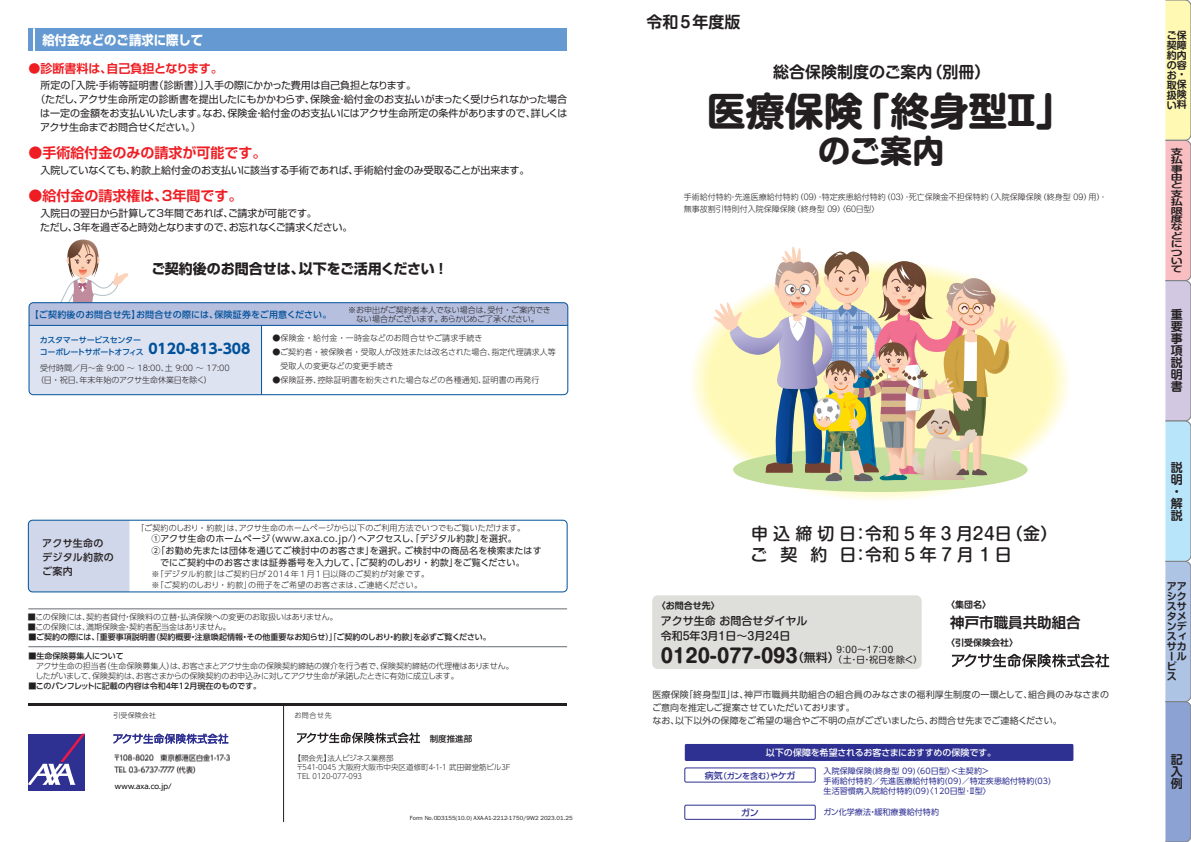
<style>
.page{position:relative;width:1191px;height:842px;background:#fff}
.page>*{position:absolute;margin:0;border:0;box-sizing:border-box;transform-origin:0 0}
.t1{font:700 39px "Shin M Go Pro";color:#231f20}
.t2{font:700 32px "Shin M Go Pro";color:#231f20}
.t3{font:700 19px "Shin M Go Pro";color:#231f20}
.t4{font:500 17px/21.4px "Shin M Go Pro";letter-spacing:.15em;color:#231f20}
.t5{font:500 17px "Shin M Go Pro";letter-spacing:.275em;color:#231f20}
.t6{font:700 16px "Shin M Go Pro De";color:#231f20}
.t7{font:700 14.5px "Shin Go Pro De";color:#231f20}
.t8{font:700 14px "Shin Go Pro De";color:#ee1d23}
.t9{font:700 14px "Shin Go Pro";color:#231f20}
.t10{font:700 13px "Shin Go Pro";color:#fff;scale:.95 1}
.t11{font:700 12px "Shin Go Pro De";letter-spacing:-.005em;color:#ee1d23}
.t12{font:700 12px/12px "Shin M Go Pro De";color:#231f20;text-align:justify}
.t13{font:500 11px/15px "Shin M Go Pro";color:#231f20}
.t14{font:10px/14px "Shin Go Pro";letter-spacing:-.01em;color:#231f20}
.t15{font:700 10px/10px "Shin M Go Pro De";color:#231f20}
.t16{font:10px "Shin Go Pro";letter-spacing:-.03em;color:#231f20}
.t17{font:500 10px/14px "UD Shin Go Pro";letter-spacing:.025em;color:#231f20}
.t18{font:9px "UD Shin Go Pro";letter-spacing:.02em;color:#231f20}
.t19{font:9px/13px "UD Shin Go Pro";letter-spacing:.01em;color:#3e3e3f}
.t20{font:500 9px "UD Shin Go Pro";letter-spacing:.025em;color:#01519b}
.t21{font:500 9px "UD Shin Go Pro";letter-spacing:-.02em;color:#fff}
.t22{font:9px/10px "Shin M Go Pro";letter-spacing:.005em;color:#231f20}
.t23{font:700 9px "Shin M Go Pro De";color:#231f20}
.t24{font:500 9px "Shin Go Pro";color:#2e3092}
.t25{font:500 8.5px "Shin Go Pro";color:#231f20}
.t26{font:700 8.4px/8.4px "Shin M Go Pro De";color:#231f20;text-align:justify;scale:1.43 1}
.t27{font:300 8px/10px "UD Shin Go Pro";color:#231f20}
.t28{font:500 8px "UD Shin Go Pro";color:#231f20}
.t29{font:8px/10px "UD Shin Go Pro";letter-spacing:.01em;color:#2e3092}
.t30{font:300 8px/12px "Shin M Go Pro";color:#231f20}
.t31{font:300 8px/11px "UD Shin Go Pro";letter-spacing:.04em;color:#231f20}
.t32{font:300 8px "UD Shin Go Pro";letter-spacing:.02em;color:#231f20}
.t33{font:500 8px/12px "UD Shin Go Pro";letter-spacing:-.04em;color:#01519b}
.t34{font:500 8px "Shin Go Pro";letter-spacing:-.03em;color:#2e3092}
.t35{font:300 7.5px/9px "UD Shin Go Pro";color:#231f20}
.t36{font:300 7px "UD Shin Go Pro";letter-spacing:.005em;color:#231f20}
.t37{font:300 7px "UD Shin Go Pro";letter-spacing:-.04em;color:#231f20}
.t38{font:6px "ITC Franklin Gothic Std";color:#231f20}
.s1{font-weight:700;font-size:14px}
.s2{font-weight:500;font-size:12px}
.s3{font-size:9px}
</style>
<div class="page">
<hr style="left:28px;top:703px;width:539px;height:2px;background:#231f20">
<hr style="left:283px;top:705px;width:1px;height:117px;background:#231f20">
<svg style="left:297px;top:733px;width:123px;height:10px"></svg>
<div style="left:709px;top:274px;width:341px;height:213px;background:#fff9b8;border-radius:50%"></div>
<div style="left:733px;top:447px;width:294px;height:45px;background:#c4df9b;border-radius:50%"></div>
<svg style="left:712px;top:247px;width:305px;height:236px"></svg>
<hr style="left:28px;top:608px;width:539px;height:1px;background:#666b70">
<hr style="left:28px;top:646px;width:539px;height:1px;background:#666b70">
<svg style="left:952px;top:654px;width:157px;height:13px"></svg>
<div style="left:652px;top:595px;width:269px;height:74px;background:#dededa;border-radius:5px"></div>
<div style="left:685px;top:744px;width:388px;height:17px;background:#2e3092"></div>
<div style="left:684px;top:768px;width:131px;height:14px;border:1px solid #2e3092"></div>
<div style="left:684px;top:805px;width:131px;height:14px;border:1px solid #2e3092"></div>
<div style="left:28px;top:734px;width:57px;height:56px;background:#2e3092"></div>
<svg style="left:28px;top:734px;width:57px;height:51px"></svg>
<svg style="left:113px;top:734px;width:115px;height:10px"></svg>
<div style="left:28px;top:520px;width:101px;height:72px;background:#d1d7ea"></div>
<div style="left:28px;top:520px;width:539px;height:72px;border:1px solid #01519b;border-radius:4px"></div>
<div style="left:28px;top:28px;width:539px;height:23px;background:#6599d1"></div>
<hr style="left:33px;top:28px;width:2px;height:23px;background:#fff">
<svg style="left:29px;top:240px;width:539px;height:154px"></svg>
<div style="left:29px;top:302px;width:539px;height:93px;border:1px solid #01519b;border-radius:4px"></div>
<hr style="left:261px;top:325px;width:1px;height:70px;background:#01519b">
<hr style="left:29px;top:325px;width:539px;height:1px;background:#01519b">
<svg style="left:1165px;top:0;width:26px;height:842px;background:#c9cbd4"></svg>
<h3 class="t10" style="left:43px;top:29px;width:171px">給付金などのご請求に際して</h3>
<h3 class="t11" style="left:28px;top:59px;width:196px">●診断書料は、自己負担となります。</h3>
<p class="t14" style="left:40px;top:77px;width:377px">所定の「入院・手術等証明書（診断書）」入手の際にかかった費用は自己負担となります。</p>
<p class="t14" style="left:35px;top:91px;width:533px">（ただし、アクサ生命所定の診断書を提出したにもかかわらず、保険金・給付金のお支払いがまったく受けられなかった場合</p>
<p class="t14" style="left:40px;top:105px;width:528px">は一定の金額をお支払いいたします。なお、保険金・給付金のお支払いにはアクサ生命所定の条件がありますので、詳しくは</p>
<p class="t16" style="left:40px;top:119px;width:162px">アクサ生命までお問合せください。）</p>
<h3 class="t8" style="left:28px;top:141px;width:239px">●手術給付金のみの請求が可能です。</h3>
<p class="t14" style="left:40px;top:162px;width:490px">入院していなくても、約款上給付金のお支払いに該当する手術であれば、手術給付金のみ受取ることが出来ます。</p>
<h3 class="t8" style="left:28px;top:184px;width:216px">●給付金の請求権は、3年間です。</h3>
<p class="t14" style="left:40px;top:205px;width:314px">入院日の翌日から計算して3年間であれば、ご請求が可能です。<br>ただし、3年を過ぎると時効となりますので、お忘れなくご請求ください。</p>
<h3 class="t9" style="left:151px;top:257px;width:294px">ご契約後のお問合せは、以下をご活用ください !</h3>
<p class="t20" style="left:30px;top:307px;width:303px">【ご契約後のお問合せ先】お問合せの際には、保険証券をご用意ください。</p>
<p class="t27" style="left:348px;top:305px;width:204px;line-height:9px;text-align:center">※お申出がご契約者本人でない場合は、受付・ご案内できない場合がございます。あらかじめご了承ください。</p>
<p class="t33" style="left:40px;top:333px;width:212px">カスタマーサービスセンター<br>コーポレートサポートオフィス <span class="s1">0120-813-308</span></p>
<p class="t27" style="left:36px;top:361px;width:195px;line-height:12px;text-indent:4px">受付時間／月～金 9:00 ～ 18:00、土 9:00 ～ 17:00（日・祝日、年末年始のアクサ生命休業日を除く）</p>
<p class="t32" style="left:272px;top:331px;width:212px">●保険金・給付金・一時金などのお問合せやご請求手続き</p>
<p class="t27" style="left:280px;top:344px;width:277px;line-height:14px;text-indent:-8px">●ご契約者・被保険者・受取人が改姓または改名された場合、指定代理請求人等受取人の変更などの変更手続き</p>
<p class="t32" style="left:272px;top:373px;width:268px">●保険証券、控除証明書を紛失された場合などの各種通知、証明書の再発行</p>
<p class="t17" style="left:42px;top:536px;width:73px">アクサ生命のデジタル約款のご案内</p>
<p class="t27" style="left:136px;top:522px;width:390px">「ご契約のしおり・約款」は、アクサ生命のホームページから以下のご利用方法でいつでもご覧いただけます。</p>
<p class="t18" style="left:151px;top:531px;width:367px">①アクサ生命のホームページ（www.axa.co.jp/）へアクセスし、「デジタル約款」を選択。</p>
<p class="t18" style="left:151px;top:543px;width:392px">②「お勤め先または団体を通じてご検討中のお客さま」を選択。ご検討中の商品名を検索またはす</p>
<p class="t18" style="left:160px;top:555px;width:366px">でにご契約中のお客さまは証券番号を入力して、「ご契約のしおり・約款」をご覧ください。</p>
<p class="t31" style="left:151px;top:568px;width:279px">※「デジタル約款」はご契約日が2014年1月1日以降のご契約が対象です。※「ご契約のしおり・約款」の冊子をご希望のお客さまは、ご連絡ください。</p>
<p class="t27" style="left:28px;top:612px;width:311px">■この保険には、契約者貸付・保険料の立替・払済保険への変更のお取扱いはありません。</p>
<p class="t27" style="left:28px;top:622px;width:204px">■この保険には、満期保険金・契約者配当金はありません。</p>
<p class="t28" style="left:28px;top:631px;width:464px">■ご契約の際には、「重要事項説明書（契約概要・注意喚起情報・その他重要なお知らせ）」「ご契約のしおり・約款」を必ずご覧ください。</p>
<p class="t28" style="left:28px;top:649px;width:97px">■生命保険募集人について</p>
<p class="t27" style="left:35px;top:660px;width:480px">アクサ生命の担当者（生命保険募集人）は、お客さまとアクサ生命の保険契約締結の媒介を行う者で、保険契約締結の代理権はありません。したがいまして、保険契約は、お客さまからの保険契約のお申込みに対してアクサ生命が承諾したときに有効に成立します。</p>
<p class="t28" style="left:28px;top:679px;width:234px">■このパンフレットに記載の内容は令和4年12月現在のものです。</p>
<p class="t36" style="left:113px;top:709px;width:44px">引受保険会社</p>
<p class="t36" style="left:294px;top:709px;width:39px">お問合せ先</p>
<p class="t25" style="left:430px;top:731px;width:44px">制度推進部</p>
<p class="t36" style="left:113px;top:752px;width:118px">〒108-8020　東京都港区白金1-17-3</p>
<p class="t35" style="left:296px;top:754px;width:217px;text-indent:-3px">【照会先】法人ビジネス業務部<br>〒541-0045 大阪府大阪市中央区道修町4-1-1 武田御堂筋ビル3Ｆ<br>TEL 0120-077-093</p>
<p class="t37" style="left:114px;top:764px;width:87px">TEL 03-6737-7777（代表）</p>
<p class="t36" style="left:115px;top:781px;width:58px">www.axa.co.jp/</p>
<p class="t38" style="left:410px;top:814px;width:164px">Form No.0D3155(10.0) AXA-A1-2212-1750/9W2 2023.01.25</p>
<h3 class="t6" style="left:646px;top:9px;width:96px">令和5年度版</h3>
<h3 class="t6" style="left:773px;top:59px;width:219px">総合保険制度のご案内（別冊）</h3>
<h1 class="t1" style="left:707px;top:79px;width:369px">医療保険「終身型Ⅱ」</h1>
<h2 class="t2" style="left:818px;top:124px;width:128px">のご案内</h2>
<p class="t30" style="left:683px;top:190px;width:425px">手術給付特約・先進医療給付特約（09）・特定疾患給付特約（03）・死亡保険金不担保特約（入院保障保険（終身型 09）用）・無事故割引特則付入院保障保険（終身型 09）〈60日型〉</p>
<h3 class="t4" style="left:750px;top:521px;width:308px">申込締切日：令和 5 年 3 月24日（金）ご 契 約 日：</h3>
<h3 class="t5" style="left:865px;top:541px;width:148px">令和5年7月1日</h3>
<p class="t23" style="left:656px;top:598px;width:64px">〈お問合せ先〉</p>
<h3 class="t13" style="left:660px;top:612px;width:148px">アクサ生命 お問合せダイヤル令和5年3月1日～3月24日</h3>
<h3 class="t3" style="left:660px;top:640px;width:181px">0120-077-093<span class="s2">（無料）</span></h3>
<p class="t22" style="left:833px;top:643px;width:90px;text-indent:3px">9：00～17：00<br>（土・日・祝日を除く）</p>
<p class="t23" style="left:946px;top:597px;width:46px">〈集団名〉</p>
<h3 class="t7" style="left:950px;top:610px;width:132px">神戸市職員共助組合</h3>
<p class="t23" style="left:946px;top:635px;width:73px">〈引受保険会社〉</p>
<p class="t19" style="left:652px;top:687px;width:458px">医療保険「終身型Ⅱ」は、神戸市職員共助組合の組合員のみなさまの福利厚生制度の一環として、組合員のみなさまのご意向を推定しご提案させていただいております。<br>なお、以下以外の保障をご希望の場合やご不明の点がございましたら、お問合せ先までご連絡ください。</p>
<p class="t21" style="left:766px;top:745px;width:232px">以下の保障を希望されるお客さまにおすすめの保険です。</p>
<p class="t34" style="left:704px;top:769px;width:92px"><span class="s3">病気</span>（ガンを含む）や<span class="s3">ケガ</span></p>
<p class="t29" style="left:823px;top:766px;width:229px">入院保障保険(終身型 09)〈60日型〉＜主契約＞<br>手術給付特約／先進医療給付特約(09)／特定疾患給付特約(03)生活習慣病入院給付特約(09)〈120日型･Ⅱ型〉</p>
<p class="t24" style="left:741px;top:805px;width:19px">ガン</p>
<p class="t29" style="left:823px;top:807px;width:117px">ガン化学療法・緩和療養給付特約</p>
<p class="t15" style="left:1166px;top:29px;width:21px">ご保</p>
<p class="t15" style="left:1166px;top:39px;width:21px">契障</p>
<p class="t15" style="left:1166px;top:49px;width:21px">約内</p>
<p class="t15" style="left:1166px;top:59px;width:21px">の容</p>
<p class="t15" style="left:1166px;top:69px;width:18px">お・</p>
<p class="t15" style="left:1176px;top:78px;width:11px">保</p>
<p class="t15" style="left:1176px;top:88px;width:11px">険</p>
<p class="t15" style="left:1176px;top:98px;width:11px">料</p>
<p class="t15" style="left:1166px;top:79px;width:11px;text-align:justify">取扱い</p>
<p class="t26" style="left:1170px;top:146px;width:10px">支払事由と支払限度などについて</p>
<h3 class="t12" style="left:1170px;top:307px;width:13px">重要事項説明書</h3>
<h3 class="t12" style="left:1170px;top:460px;width:13px;text-align:left">説明・解説</h3>
<p class="t15" style="left:1166px;top:580px;width:21px">アアシクスサタメンデスィサカールビス</p>
<h3 class="t12" style="left:1170px;top:752px;width:13px">記入例</h3>
</div>
